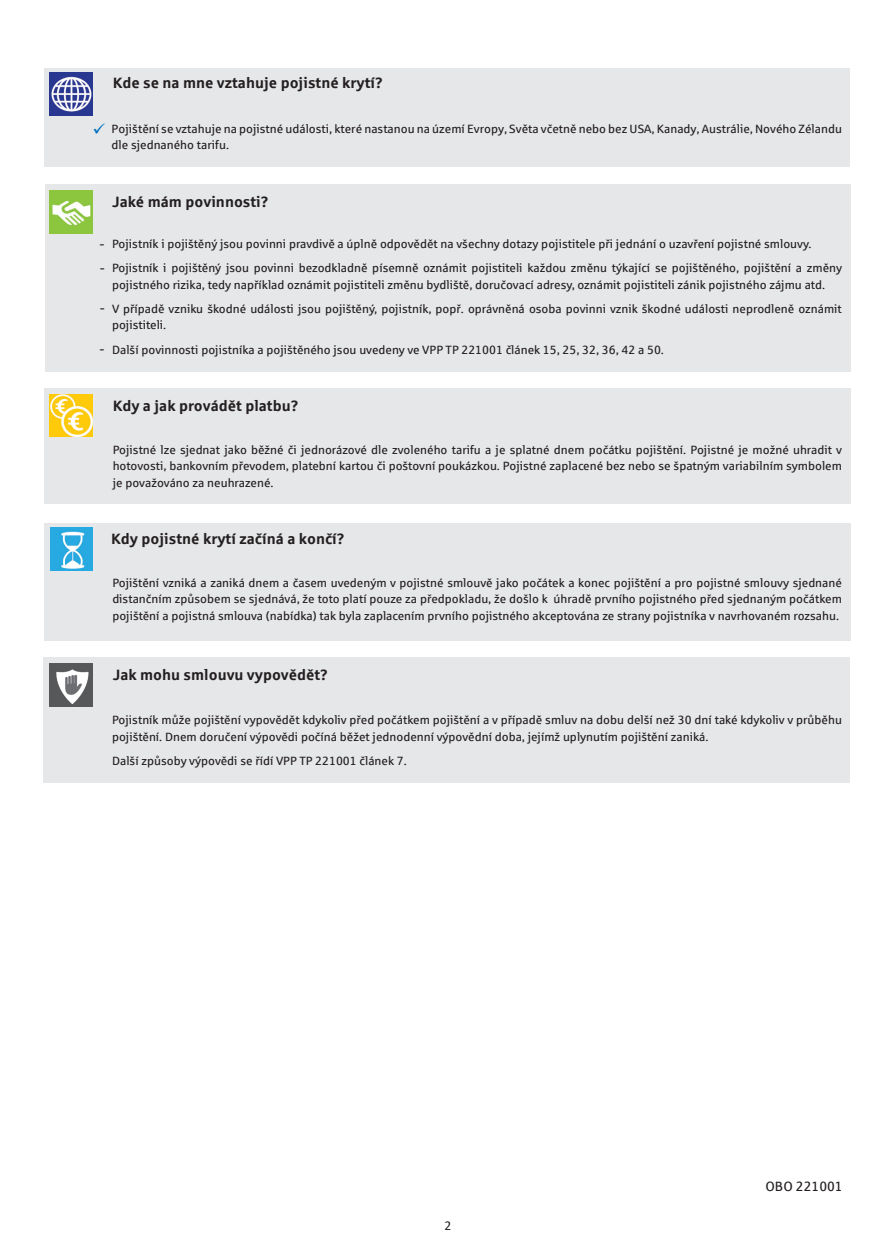
<style>
.page{position:relative;width:893px;height:1251px;background:#fff}
.page>*{position:absolute;margin:0;border:0;box-sizing:border-box;transform-origin:0 0}
.t1{font:16.5px "Calibri";color:#231f20}
.t2{font:700 15px "Sparkasse Rg";color:#231f20}
.t3{font:13.5px "Sparkasse Rg";color:#231f20}
.t4{font:13.5px "Calibri";color:#231f20}
.t5{font:12px/16.5px "Sparkasse Rg";color:#231f20}
</style>
<div class="page">
<div style="left:45px;top:184px;width:805px;height:187px;background:#e6e7e9"></div>
<div style="left:44px;top:388px;width:806px;height:115px;background:#e6e7e9"></div>
<div style="left:45px;top:522px;width:806px;height:118px;background:#e6e7e9"></div>
<div style="left:43px;top:657px;width:807px;height:125px;background:#e6e7e9"></div>
<img style="left:50px;top:190px;width:42px;height:43px">
<img style="left:50px;top:394px;width:42px;height:43px">
<img style="left:50px;top:528px;width:43px;height:42px">
<img style="left:50px;top:663px;width:42px;height:43px">
<div style="left:44px;top:68px;width:806px;height:99px;background:#e6e7e9"></div>
<img style="left:50px;top:73px;width:42px;height:42px">
<p class="t2" style="left:113px;top:73px;width:272px">Kde se na mne vztahuje pojistné krytí?</p>
<p class="t5" style="left:112px;top:120px;width:732px">Pojištění se vztahuje na pojistné události, které nastanou na území Evropy, Světa včetně nebo bez USA, Kanady, Austrálie, Nového Zélandu dle sjednaného tarifu.</p>
<p class="t2" style="left:112px;top:192px;width:158px">Jaké mám povinnosti?</p>
<p class="t5" style="left:112px;top:236px;width:701px">Pojistník i pojištěný jsou povinni pravdivě a úplně odpovědět na všechny dotazy pojistitele při jednání o uzavření pojistné smlouvy.</p>
<p class="t5" style="left:112px;top:260px;width:731px">Pojistník i pojištěný jsou povinni bezodkladně písemně oznámit pojistiteli každou změnu týkající se pojištěného, pojištění a změny pojistného rizika, tedy například oznámit pojistiteli změnu bydliště, doručovací adresy, oznámit pojistiteli zánik pojistného zájmu atd.</p>
<p class="t5" style="left:112px;top:300px;width:731px">V případě vzniku škodné události jsou pojištěný, pojistník, popř. oprávněná osoba povinni vznik škodné události neprodleně oznámit pojistiteli.</p>
<p class="t5" style="left:112px;top:341px;width:553px">Další povinnosti pojistníka a pojištěného jsou uvedeny ve VPP TP 221001 článek 15, 25, 32, 36, 42 a 50.</p>
<p class="t1" style="left:99px;top:232px;width:7px">-</p>
<p class="t1" style="left:100px;top:256px;width:7px">-</p>
<p class="t1" style="left:100px;top:296px;width:7px">-</p>
<p class="t1" style="left:100px;top:337px;width:7px">-</p>
<p class="t2" style="left:113px;top:396px;width:187px">Kdy a jak provádět platbu?</p>
<p class="t5" style="left:113px;top:441px;width:731px;text-align:justify">Pojistné lze sjednat jako běžné či jednorázové dle zvoleného tarifu a je splatné dnem počátku pojištění. Pojistné je možné uhradit v hotovosti, bankovním převodem, platební kartou či poštovní poukázkou. Pojistné zaplacené bez nebo se špatným variabilním symbolem je považováno za neuhrazené.</p>
<p class="t2" style="left:111px;top:529px;width:235px">Kdy pojistné krytí začíná a končí?</p>
<p class="t5" style="left:112px;top:573px;width:731px;text-align:justify">Pojištění vzniká a zaniká dnem a časem uvedeným v pojistné smlouvě jako počátek a konec pojištění a pro pojistné smlouvy sjednané distančním způsobem se sjednává, že toto platí pouze za předpokladu, že došlo k úhradě prvního pojistného před sjednaným počátkem pojištění a pojistná smlouva (nabídka) tak byla zaplacením prvního pojistného akceptována ze strany pojistníka v navrhovaném rozsahu.</p>
<p class="t2" style="left:113px;top:665px;width:217px">Jak mohu smlouvu vypovědět?</p>
<p class="t5" style="left:112px;top:711px;width:731px">Pojistník může pojištění vypovědět kdykoliv před počátkem pojištění a v případě smluv na dobu delší než 30 dní také kdykoliv v průběhu pojištění. Dnem doručení výpovědi počíná běžet jednodenní výpovědní doba, jejímž uplynutím pojištění zaniká.</p>
<p class="t5" style="left:112px;top:751px;width:296px">Další způsoby výpovědi se řídí VPP TP 221001 článek 7.</p>
<p class="t4" style="left:445px;top:1215px;width:8px">2</p>
<p class="t3" style="left:765px;top:1177px;width:79px">OBO 221001</p>
</div>
